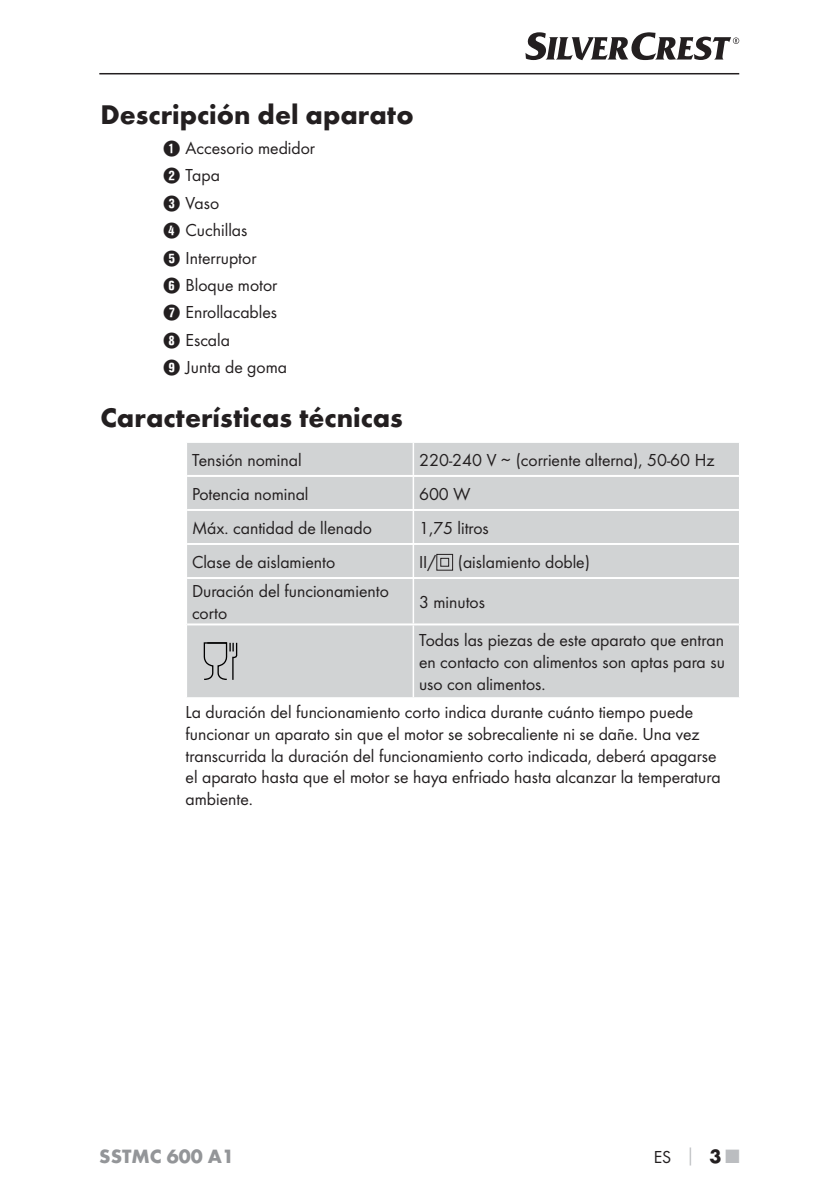
<style>
.page{position:relative;width:840px;height:1191px;background:#fff}
.page>*{position:absolute;margin:0;border:0;box-sizing:border-box;transform-origin:0 0}
.t1{font:700 28px "Futura";color:#231f20}
.t2{font:700 20px "Futura";color:#939598}
.t3{font:18px/27.4px "Futura Boo";color:#231f20}
.s1{font-family:"Hako PI Nummern"}
.s2{font-family:"Futura";font-weight:700;color:#bbbdc0}
.s3{font-family:"Futura";font-weight:700;font-size:20px}
.s4{font-family:"Futura";font-weight:700;font-size:20px;color:#bbbdc0}
</style>
<div class="page">
<hr style="left:99px;top:73px;width:639px;height:1px;background:#231f20">
<svg style="left:525px;top:32px;width:213px;height:28px"></svg>
<div style="left:187px;top:443px;width:551px;height:254px;background:#d1d3d4"></div>
<hr style="left:187px;top:475px;width:551px;height:2px;background:#fff">
<hr style="left:187px;top:509px;width:551px;height:2px;background:#fff">
<hr style="left:187px;top:543px;width:551px;height:2px;background:#fff">
<hr style="left:187px;top:577px;width:551px;height:2px;background:#fff">
<hr style="left:187px;top:623px;width:551px;height:2px;background:#fff">
<hr style="left:412px;top:443px;width:2px;height:32px;background:#fff">
<hr style="left:412px;top:477px;width:2px;height:32px;background:#fff">
<hr style="left:412px;top:511px;width:2px;height:32px;background:#fff">
<hr style="left:412px;top:545px;width:2px;height:32px;background:#fff">
<hr style="left:412px;top:579px;width:2px;height:44px;background:#fff">
<hr style="left:412px;top:625px;width:2px;height:72px;background:#fff">
<svg style="left:435px;top:553px;width:18px;height:18px"></svg>
<svg style="left:203px;top:641px;width:35px;height:40px"></svg>
<h1 class="t1" style="left:100px;top:104px;width:314px">Descripción del aparato</h1>
<p class="t3" style="left:163px;top:135px;width:154px"><span class="s1">1</span> Accesorio medidor<br><span class="s1">2</span> Tapa<br><span class="s1">3</span> Vaso<br><span class="s1">4</span> Cuchillas<br><span class="s1">5</span> Interruptor<br><span class="s1">6</span> Bloque motor<br><span class="s1">7</span> Enrollacables<br><span class="s1">8</span> Escala<br><span class="s1">9</span> Junta de goma</p>
<h1 class="t1" style="left:100px;top:407px;width:304px">Características técnicas</h1>
<p class="t3" style="left:192px;top:447px;width:111px">Tensión nominal</p>
<p class="t3" style="left:419px;top:447px;width:297px">220-240 V ∼ (corriente alterna), 50-60 Hz</p>
<p class="t3" style="left:192px;top:481px;width:118px">Potencia nominal</p>
<p class="t3" style="left:419px;top:481px;width:53px">600 W</p>
<p class="t3" style="left:192px;top:515px;width:181px">Máx. cantidad de llenado</p>
<p class="t3" style="left:419px;top:515px;width:71px">1,75 litros</p>
<p class="t3" style="left:192px;top:549px;width:144px">Clase de aislamiento</p>
<p class="t3" style="left:419px;top:549px;width:172px">II/ (aislamiento doble)</p>
<p class="t3" style="left:192px;top:581px;width:198px;line-height:21.6px">Duración del funcionamiento corto</p>
<p class="t3" style="left:419px;top:584px;width:306px;line-height:38.4px">3 minutos<br>Todas las piezas de este aparato que entran</p>
<p class="t3" style="left:419px;top:652px;width:307px;line-height:21.6px">en contacto con alimentos son aptas para su uso con alimentos.</p>
<p class="t3" style="left:185px;top:702px;width:536px;line-height:21.6px">La duración del funcionamiento corto indica durante cuánto tiempo puede funcionar un aparato sin que el motor se sobrecaliente ni se dañe. Una vez transcurrida la duración del funcionamiento corto indicada, deberá apagarse el aparato hasta que el motor se haya enfriado hasta alcanzar la temperatura ambiente.</p>
<p class="t2" style="left:99px;top:1148px;width:136px">SSTMC 600 A1</p>
<p class="t3" style="left:653px;top:1143px;width:87px">ES <span class="s2">│</span> <span class="s3">3</span><span class="s4">■</span></p>
</div>
